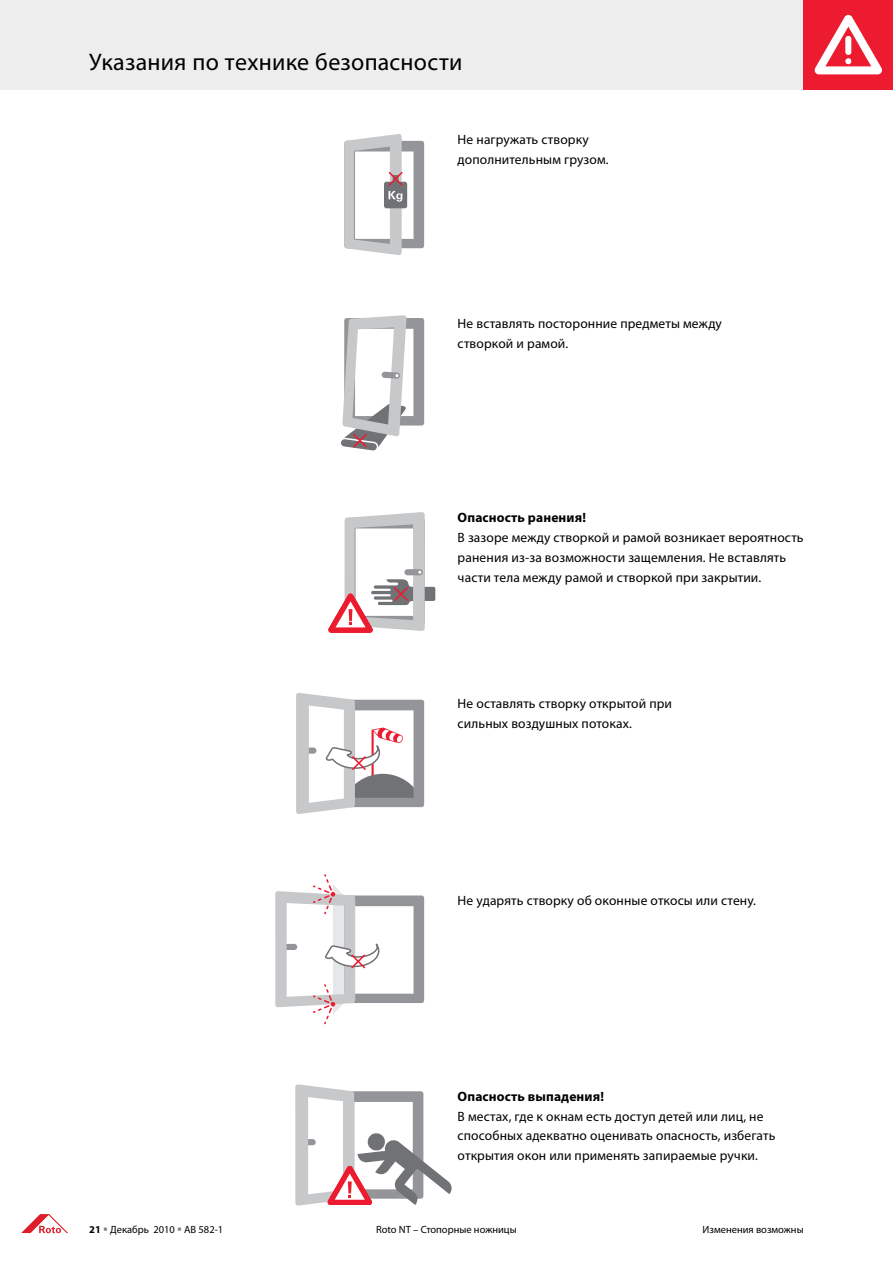
<style>
.page{position:relative;width:893px;height:1263px;background:#fff}
.page>*{position:absolute;margin:0;border:0;box-sizing:border-box;transform-origin:0 0}
.t1{font:24px "Myriad Pro";letter-spacing:.01em;color:#000}
.t2{font:13.5px/19.8px "Myriad Pro";letter-spacing:.01em;color:#000}
.t3{font:700 13.5px "Myriad Pro";letter-spacing:.01em;color:#000}
.t4{font:10.5px "Myriad Pro";color:#000}
.s1{font-weight:700}
.s2{color:#808285}
</style>
<div class="page">
<div style="left:0;top:0;width:893px;height:89px;background:#ededee"></div>
<svg style="left:21px;top:1214px;width:47px;height:19px"></svg>
<div style="left:804px;top:0;width:89px;height:89px;background:#ed1b2f"></div>
<svg style="left:814px;top:15px;width:68px;height:59px"></svg>
<svg style="left:328px;top:512px;width:107px;height:121px"></svg>
<svg style="left:341px;top:315px;width:83px;height:136px"></svg>
<svg style="left:344px;top:134px;width:80px;height:121px"></svg>
<svg style="left:295px;top:1084px;width:157px;height:121px"></svg>
<svg style="left:275px;top:874px;width:149px;height:150px"></svg>
<svg style="left:296px;top:693px;width:128px;height:121px"></svg>
<h1 class="t1" style="left:89px;top:47px;width:375px">Указания по технике безопасности</h1>
<p class="t2" style="left:458px;top:129px;width:153px">Не нагружать створку дополнительным грузом.</p>
<p class="t2" style="left:458px;top:313px;width:266px">Не вставлять посторонние предметы между створкой и рамой.</p>
<p class="t3" style="left:458px;top:509px;width:130px">Опасность ранения!</p>
<p class="t2" style="left:458px;top:527px;width:347px">В зазоре между створкой и рамой возникает вероятность ранения из-за возможности защемления. Не вставлять части тела между рамой и створкой при закрытии.</p>
<p class="t2" style="left:458px;top:694px;width:216px">Не оставлять створку открытой при сильных воздушных потоках.</p>
<p class="t2" style="left:458px;top:891px;width:300px">Не ударять створку об оконные откосы или стену.</p>
<p class="t3" style="left:458px;top:1087px;width:148px">Опасность выпадения!</p>
<p class="t2" style="left:458px;top:1106px;width:319px">В местах, где к окнам есть доступ детей или лиц, не способных адекватно оценивать опасность, избегать открытия окон или применять запираемые ручки.</p>
<p class="t4" style="left:89px;top:1223px;width:136px"><span class="s1">21</span> <span class="s2">▪</span> Декабрь 2010 <span class="s2">▪</span> AB 582-1</p>
<p class="t4" style="left:376px;top:1223px;width:142px">Roto NT – Стопорные ножницы</p>
<p class="t4" style="left:703px;top:1223px;width:103px">Изменения возможны</p>
</div>
